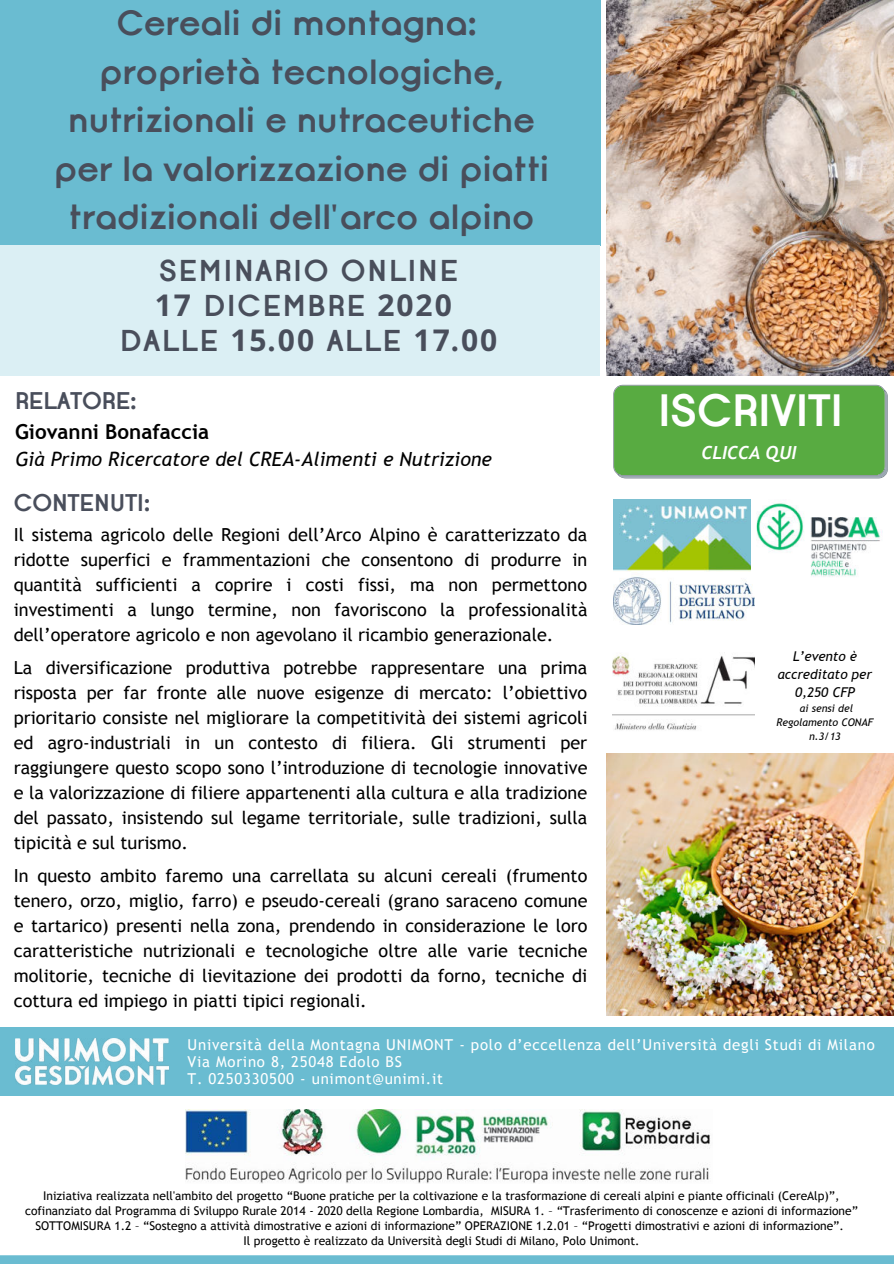
<style>
.page{position:relative;width:894px;height:1264px;background:#fff}
.page>*{position:absolute;margin:0;border:0;box-sizing:border-box;transform-origin:0 0}
.t1{font:700 45px "Opificio";color:#fff}
.t2{font:700 34.8px/48.4px "Opificio";color:#494e5b;text-align:center}
.t3{font:700 30px/35px "Opificio";letter-spacing:.065em;color:#494e5b;text-align:center}
.t4{font:700 24px "Opificio";color:#494e5b}
.t5{font:700 20.55px "Trebuchet MS";color:#000}
.t6{font:italic 19.5px "Trebuchet MS";color:#000}
.t7{font:18px/25px "Trebuchet MS";color:#000;text-align:justify}
.t8{font:italic 700 18px "Trebuchet";color:#fff}
.t9{font:15px/17px "Trebuchet MS";letter-spacing:.05em;color:#fff}
.t10{font:italic 13.5px/18.5px "Trebuchet MS";color:#000;text-align:center}
.t11{font:12px/15px "Trebuchet MS";color:#000;text-align:center}
.t12{font:italic 10.5px/14px "Trebuchet MS";color:#000;text-align:center}
.s1{font-family:"Noto Sans"}
</style>
<div class="page">
<img style="left:606px;top:753px;width:287px;height:262px">
<img style="left:606px;top:0;width:287px;height:375px">
<img style="left:613px;top:499px;width:141px;height:125px">
<img style="left:750px;top:499px;width:133px;height:81px">
<img style="left:612px;top:653px;width:142px;height:77px">
<div style="left:0;top:0;width:600px;height:245px;background:#6abcd1"></div>
<img style="left:185px;top:1109px;width:525px;height:74px">
<div style="left:0;top:245px;width:599px;height:130px;background:#dbeff4"></div>
<svg style="left:0;top:1255px;width:893px;height:8px;background:#6fbed2"></svg>
<div style="left:613px;top:385px;width:274px;height:93px;background:#58ab41"></div>
<div style="left:0;top:1027px;width:893px;height:68px;background:#6abcd1"></div>
<img style="left:15px;top:1038px;width:153px;height:46px">
<h2 class="t2" style="left:54px;top:-1px;width:496px">Cereali di montagna: proprietà tecnologiche, nutrizionali e nutraceutiche per la valorizzazione di piatti tradizionali dell'arco alpino</h2>
<h3 class="t3" style="left:120px;top:253px;width:379px">SEMINARIO ONLINE<br><span class="s1">17</span> DICEMBRE <span class="s1">2020<br></span>DALLE <span class="s1">15</span>.<span class="s1">00</span> ALLE <span class="s1">17</span>.<span class="s1">00</span></h3>
<h3 class="t4" style="left:15px;top:385px;width:123px">RELATORE:</h3>
<p class="t5" style="left:15px;top:418px;width:195px">Giovanni Bonafaccia</p>
<p class="t6" style="left:15px;top:447px;width:478px">Già Primo Ricercatore del CREA-Alimenti e Nutrizione</p>
<h3 class="t4" style="left:14px;top:487px;width:137px">CONTENUTI:</h3>
<p class="t7" style="left:14px;top:522px;width:575px">Il sistema agricolo delle Regioni dell’Arco Alpino è caratterizzato da ridotte superfici e frammentazioni che consentono di produrre in quantità sufficienti a coprire i costi fissi, ma non permettono investimenti a lungo termine, non favoriscono la professionalità dell’operatore agricolo e non agevolano il ricambio generazionale.</p>
<p class="t7" style="left:14px;top:655px;width:575px">La diversificazione produttiva potrebbe rappresentare una prima risposta per far fronte alle nuove esigenze di mercato: l’obiettivo prioritario consiste nel migliorare la competitività dei sistemi agricoli ed agro-industriali in un contesto di filiera. Gli strumenti per raggiungere questo scopo sono l’introduzione di tecnologie innovative e la valorizzazione di filiere appartenenti alla cultura e alla tradizione del passato, insistendo sul legame territoriale, sulle tradizioni, sulla tipicità e sul turismo.</p>
<p class="t7" style="left:14px;top:863px;width:575px">In questo ambito faremo una carrellata su alcuni cereali (frumento tenero, orzo, miglio, farro) e pseudo-cereali (grano saraceno comune e tartarico) presenti nella zona, prendendo in considerazione le loro caratteristiche nutrizionali e tecnologiche oltre alle varie tecniche molitorie, tecniche di lievitazione dei prodotti da forno, tecniche di cottura ed impiego in piatti tipici regionali.</p>
<h1 class="t1" style="left:658px;top:382px;width:186px">ISCRIVITI</h1>
<p class="t8" style="left:701px;top:441px;width:96px">CLICCA QUI</p>
<p class="t10" style="left:777px;top:646px;width:96px">L’evento è accreditato per<br>0,250 CFP</p>
<p class="t12" style="left:776px;top:701px;width:98px">ai sensi del<br>Regolamento CONAF n.3/13</p>
<p class="t9" style="left:187px;top:1036px;width:688px">Università della Montagna UNIMONT - polo d’eccellenza dell’Università degli Studi di Milano<br>Via Morino 8, 25048 Edolo BS<br>T. 0250330500 - unimont@unimi.it</p>
<p class="t11" style="left:25px;top:1188px;width:834px">Iniziativa realizzata nell'ambito del progetto “Buone pratiche per la coltivazione e la trasformazione di cereali alpini e piante officinali (CereAlp)”, cofinanziato dal Programma di Sviluppo Rurale 2014 - 2020 della Regione Lombardia, MISURA 1. – “Trasferimento di conoscenze e azioni di informazione” SOTTOMISURA 1.2 – “Sostegno a attività dimostrative e azioni di informazione” OPERAZIONE 1.2.01 – “Progetti dimostrativi e azioni di informazione”.<br>Il progetto è realizzato da Università degli Studi di Milano, Polo Unimont.</p>
</div>
